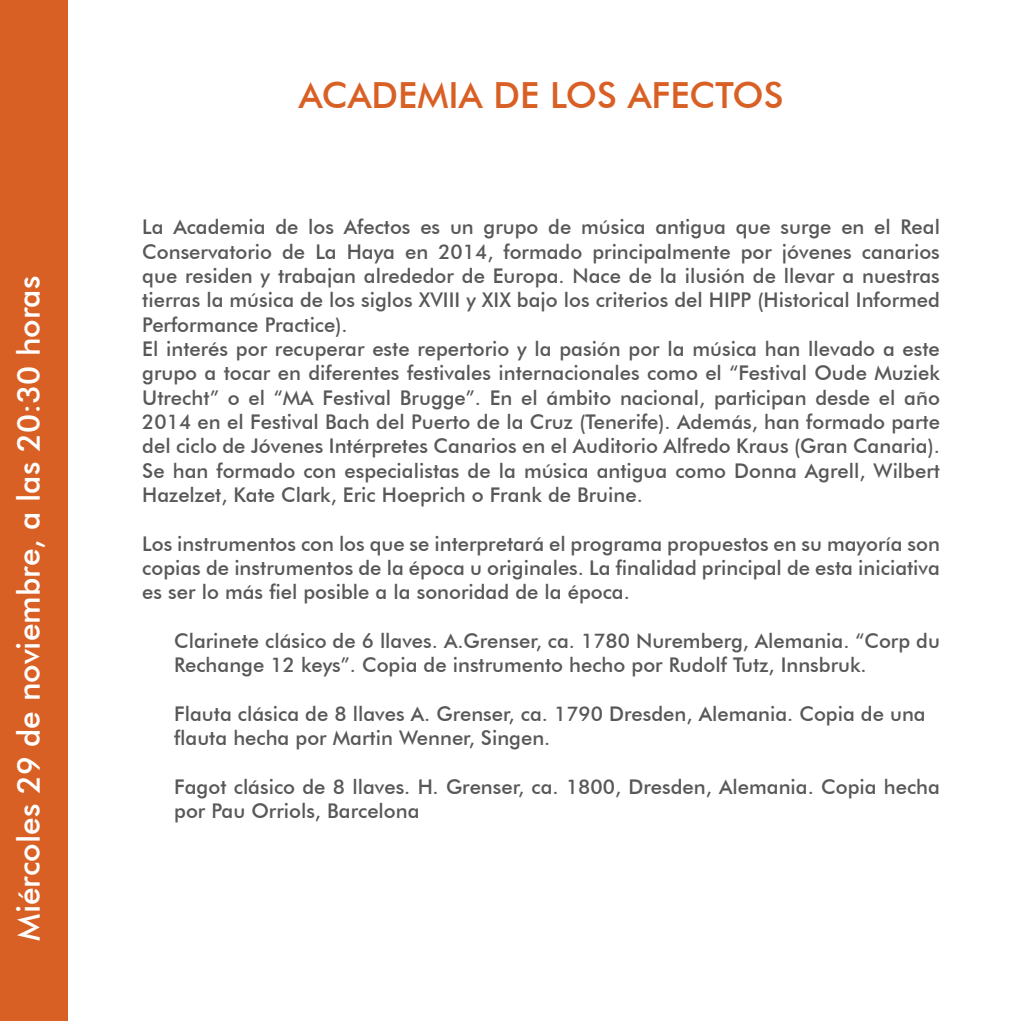
<style>
.page{position:relative;width:1021px;height:1021px;background:#fff}
.page>*{position:absolute;margin:0;border:0;box-sizing:border-box;transform-origin:0 0}
.t1{font:500 36px "Futura BT";color:#d96025}
.t2{font:500 31.5px "Futura BT";color:#fff}
.t3{font:500 20.25px/24.3px "Futura BT";color:#58585a}
</style>
<div class="page">
<div style="left:0;top:0;width:67px;height:1020px;background:#d96025"></div>
<h2 class="t2" style="left:10px;top:940px;width:666px;rotate:-90deg">Miércoles 29 de noviembre, a las 20:30 horas</h2>
<h1 class="t1" style="left:299px;top:74px;width:486px">ACADEMIA DE LOS AFECTOS</h1>
<p class="t3" style="left:142px;top:215px;width:799px">La Academia de los Afectos es un grupo de música antigua que surge en el Real Conservatorio de La Haya en 2014, formado principalmente por jóvenes canarios que residen y trabajan alrededor de Europa. Nace de la ilusión de llevar a nuestras tierras la música de los siglos XVIII y XIX bajo los criterios del HIPP (Historical Informed Performance Practice).<br>El interés por recuperar este repertorio y la pasión por la música han llevado a este grupo a tocar en diferentes festivales internacionales como el “Festival Oude Muziek Utrecht” o el “MA Festival Brugge”. En el ámbito nacional, participan desde el año 2014 en el Festival Bach del Puerto de la Cruz (Tenerife). Además, han formado parte del ciclo de Jóvenes Intérpretes Canarios en el Auditorio Alfredo Kraus (Gran Canaria).<br>Se han formado con especialistas de la música antigua como Donna Agrell, Wilbert Hazelzet, Kate Clark, Eric Hoeprich o Frank de Bruine.</p>
<p class="t3" style="left:142px;top:531px;width:799px;text-align:justify">Los instrumentos con los que se interpretará el programa propuestos en su mayoría son copias de instrumentos de la época u originales. La finalidad principal de esta iniciativa es ser lo más fiel posible a la sonoridad de la época.</p>
<p class="t3" style="left:174px;top:628px;width:767px">Clarinete clásico de 6 llaves. A.Grenser, ca. 1780 Nuremberg, Alemania. “Corp du<br>Rechange 12 keys”. Copia de instrumento hecho por Rudolf Tutz, Innsbruk.</p>
<p class="t3" style="left:174px;top:701px;width:753px">Flauta clásica de 8 llaves A. Grenser, ca. 1790 Dresden, Alemania. Copia de una flauta hecha por Martin Wenner, Singen.</p>
<p class="t3" style="left:174px;top:774px;width:767px">Fagot clásico de 8 llaves. H. Grenser, ca. 1800, Dresden, Alemania. Copia hecha por Pau Orriols, Barcelona</p>
</div>
